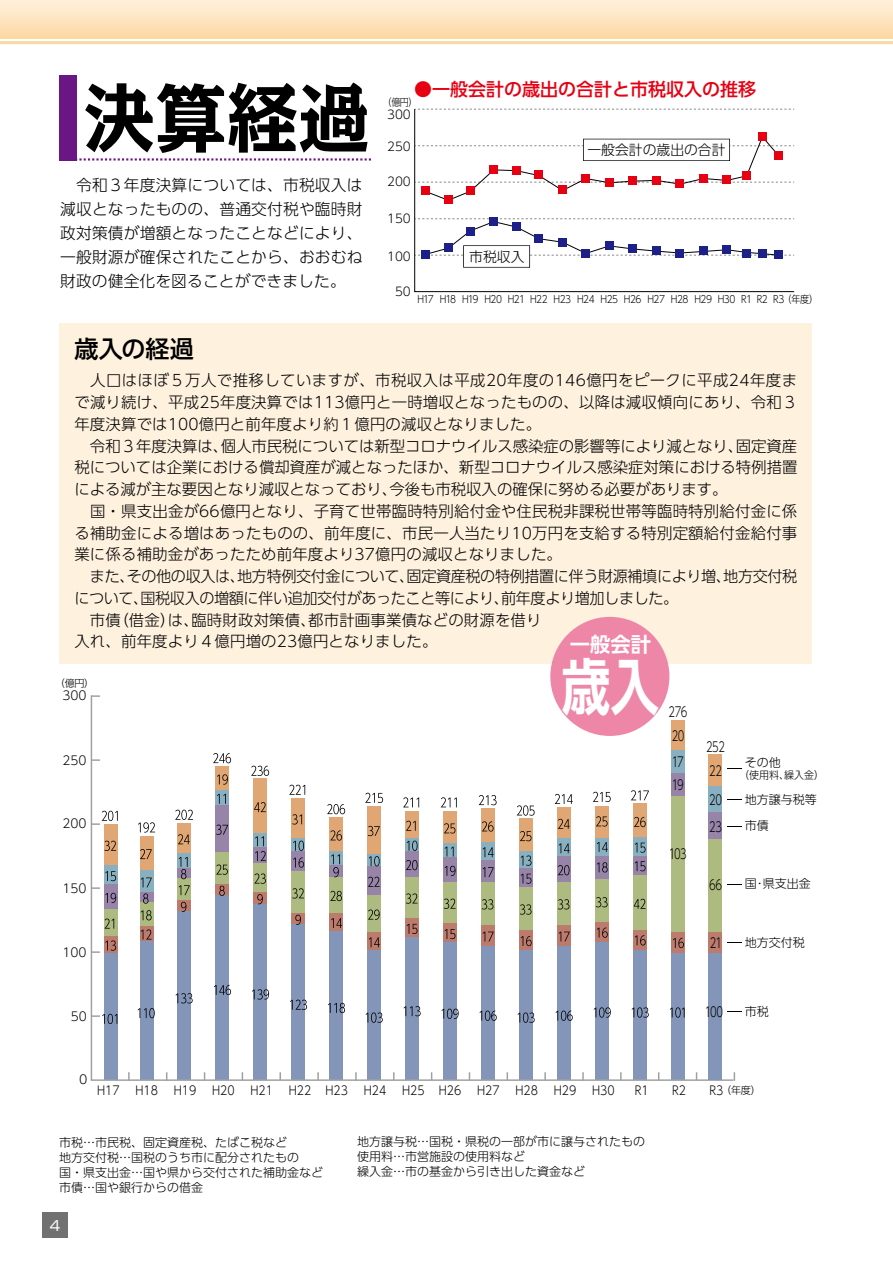
<style>
.page{position:relative;width:893px;height:1263px;background:#fff}
.page>*{position:absolute;margin:0;border:0;box-sizing:border-box;transform-origin:0 0}
.t1{font:700 75px "Kakumin Pro";color:#000;scale:.95 1}
.t2{font:700 61.2px "UD Shin Go Pro De";color:#fff;scale:.8 1}
.t3{font:500 24px "UD Shin Go Pro";letter-spacing:.01em;color:#000}
.t4{font:700 20.25px "UD Shin Go Pro De";color:#fff}
.t5{font:500 18px "UD Shin Go Pro";color:#e60012}
.t6{font:300 15.75px/24px "UD Shin Go Pro";letter-spacing:.01em;color:#000;text-align:justify}
.t7{font:300 15.45px/21.8px "UD Shin Go Pro";color:#000;text-align:justify}
.t8{font:300 15.45px/21.8px "UD Shin Go Pro";letter-spacing:-.025em;color:#000}
.t9{font:300 13.8px "UD Shin Go Pro";color:#000}
.t10{font:13.8px "Shin Go Pr 6 N";color:#fff}
.t11{font:300 13.65px "UD Shin Go Pro";letter-spacing:-.055em;color:#000;scale:.74 1}
.t12{font:300 12.3px "UD Shin Go Pro";color:#000}
.t13{font:300 12.15px "UD Shin Go Pro";color:#000;scale:.9 1}
.t14{font:300 12.15px "UD Shin Go Pro";color:#000}
.t15{font:300 12px/15px "UD Shin Go Pro";color:#000}
.t16{font:300 10.5px "UD Shin Go Pro";color:#000;scale:.95 1}
.t17{font:300 10.05px "UD Shin Go Pro";letter-spacing:-.055em;color:#000;scale:.9 1}
.t18{font:300 10.05px "UD Shin Go Pro";letter-spacing:-.055em;color:#000}
</style>
<div class="page">
<svg style="left:414px;top:108px;width:381px;height:184px"></svg>
<div style="left:758px;top:132px;width:9px;height:9px;background:#e60012"></div>
<div style="left:489px;top:217px;width:8px;height:9px;background:#1d2088"></div>
<div style="left:444px;top:195px;width:8px;height:9px;background:#e60012"></div>
<svg style="left:415px;top:218px;width:377px;height:50px"></svg>
<svg style="left:415px;top:135px;width:377px;height:66px"></svg>
<svg style="left:90px;top:694px;width:645px;height:387px"></svg>
<svg style="left:91px;top:695px;width:9px;height:2px"></svg>
<svg style="left:91px;top:759px;width:9px;height:2px"></svg>
<svg style="left:91px;top:811px;width:27px;height:14px"></svg>
<svg style="left:91px;top:887px;width:25px;height:16px"></svg>
<svg style="left:91px;top:940px;width:25px;height:13px"></svg>
<svg style="left:91px;top:1014px;width:26px;height:10px"></svg>
<svg style="left:620px;top:1072px;width:2px;height:9px"></svg>
<svg style="left:582px;top:1072px;width:2px;height:9px"></svg>
<svg style="left:544px;top:1072px;width:2px;height:9px"></svg>
<svg style="left:393px;top:1072px;width:2px;height:9px"></svg>
<svg style="left:355px;top:1072px;width:2px;height:9px"></svg>
<svg style="left:317px;top:1072px;width:2px;height:9px"></svg>
<svg style="left:279px;top:1072px;width:2px;height:9px"></svg>
<svg style="left:128px;top:1072px;width:2px;height:9px"></svg>
<div style="left:709px;top:755px;width:13px;height:31px;background:#e0a774"></div>
<div style="left:709px;top:786px;width:13px;height:26px;background:#88b0c0"></div>
<div style="left:709px;top:812px;width:13px;height:27px;background:#9884a9"></div>
<div style="left:709px;top:839px;width:13px;height:93px;background:#aebb80"></div>
<div style="left:709px;top:932px;width:13px;height:21px;background:#bc7b6d"></div>
<div style="left:709px;top:953px;width:13px;height:127px;background:#8395b9"></div>
<div style="left:775px;top:251px;width:8px;height:8px;background:#1d2088"></div>
<div style="left:775px;top:152px;width:8px;height:8px;background:#e60012"></div>
<div style="left:60px;top:323px;width:752px;height:340px;background:#fef1de"></div>
<div style="left:59px;top:75px;width:17px;height:86px;background:#6b1685"></div>
<svg style="left:76px;top:158px;width:291px;height:3px"></svg>
<div style="left:550px;top:617px;width:119px;height:119px;background:#ee86a8;border-radius:50%"></div>
<div style="left:0;top:0;width:893px;height:38px;background:linear-gradient(to bottom,#fef1de,#fcd8a5)"></div>
<hr style="left:0;top:41px;width:893px;height:3px;background:#fbd7a1">
<div style="left:43px;top:1212px;width:25px;height:25px;background:#727171"></div>
<h1 class="t1" style="left:84px;top:58px;width:303px">決算経過</h1>
<p class="t6" style="left:60px;top:172px;width:304px">　令和３年度決算については、市税収入は減収となったものの、普通交付税や臨時財政対策債が増額となったことなどにより、一般財源が確保されたことから、おおむね財政の健全化を図ることができました。</p>
<h3 class="t3" style="left:74px;top:329px;width:121px">歳入の経過</h3>
<p class="t5" style="left:414px;top:74px;width:343px">●一般会計の歳出の合計と市税収入の推移</p>
<p class="t17" style="left:382px;top:94px;width:41px">（億円）</p>
<p class="t15" style="left:387px;top:106px;width:25px">300</p>
<p class="t15" style="left:387px;top:138px;width:25px">250</p>
<p class="t15" style="left:387px;top:173px;width:25px">200</p>
<p class="t15" style="left:387px;top:210px;width:25px">150</p>
<p class="t15" style="left:387px;top:248px;width:25px">100</p>
<p class="t9" style="left:469px;top:245px;width:57px">市税収入</p>
<p class="t9" style="left:587px;top:139px;width:140px">一般会計の歳出の合計</p>
<p class="t15" style="left:395px;top:283px;width:17px">50</p>
<p class="t17" style="left:782px;top:291px;width:41px">（年度）</p>
<p class="t17" style="left:417px;top:291px;width:391px">H17 H18 H19 H20 H21 H22 H23 H24 H25 H26 H27 H28 H29 H30 R1 R2</p>
<p class="t17" style="left:773px;top:291px;width:14px">R3</p>
<p class="t7" style="left:74px;top:369px;width:725px">　人口はほぼ５万人で推移していますが、市税収入は平成20年度の146億円をピークに平成24年度まで減り続け、平成25年度決算では113億円と一時増収となったものの、以降は減収傾向にあり、令和３年度決算では100億円と前年度より約１億円の減収となりました。</p>
<p class="t7" style="left:74px;top:434px;width:724px;text-align:left;text-indent:16px">令和３年度決算は、個人市民税については新型コロナウイルス感染症の影響等により減となり、固定資産税については企業における償却資産が減となったほか、新型コロナウイルス感染症対策における特例措置による減が主な要因となり減収となっており、今後も市税収入の確保に努める必要があります。<br>　国・県支出金が66億円となり、子育て世帯臨時特別給付金や住民税非課税世帯等臨時特別給付金に係る補助金による増はあったものの、前年度に、市民一人当たり10万円を支給する特別定額給付金給付事業に係る補助金があったため前年度より37億円の減収となりました。</p>
<p class="t8" style="left:74px;top:565px;width:724px;text-indent:16px">また、その他の収入は、地方特例交付金について、固定資産税の特例措置に伴う財源補填により増、地方交付税について、国税収入の増額に伴い追加交付があったこと等により、前年度より増加しました。<br>　市債（借金）は、臨時財政対策債、都市計画事業債などの財源を借り<br>入れ、前年度より４億円増の23億円となりました。</p>
<h3 class="t4" style="left:570px;top:628px;width:83px">一般会計</h3>
<p class="t18" style="left:55px;top:675px;width:41px">（億円）</p>
<p class="t14" style="left:62px;top:686px;width:26px">300</p>
<p class="t14" style="left:62px;top:750px;width:26px">250</p>
<p class="t14" style="left:62px;top:814px;width:26px">200</p>
<p class="t14" style="left:62px;top:878px;width:26px">150</p>
<p class="t14" style="left:62px;top:943px;width:26px">100</p>
<p class="t14" style="left:71px;top:1007px;width:18px">50</p>
<h2 class="t2" style="left:562px;top:637px;width:124px">歳入</h2>
<p class="t11" style="left:669px;top:701px;width:27px">276</p>
<p class="t11" style="left:672px;top:725px;width:19px">20</p>
<p class="t11" style="left:672px;top:751px;width:18px">17</p>
<p class="t11" style="left:672px;top:773px;width:18px">19</p>
<p class="t11" style="left:669px;top:843px;width:26px">103</p>
<p class="t11" style="left:706px;top:735px;width:27px">252</p>
<p class="t11" style="left:709px;top:760px;width:19px">22</p>
<p class="t11" style="left:709px;top:789px;width:19px">20</p>
<p class="t11" style="left:709px;top:815px;width:19px">23</p>
<p class="t11" style="left:709px;top:874px;width:19px">66</p>
<p class="t11" style="left:710px;top:931px;width:18px">21</p>
<p class="t15" style="left:745px;top:754px;width:38px">その他</p>
<p class="t16" style="left:739px;top:767px;width:91px">（使用料、繰入金）</p>
<p class="t15" style="left:745px;top:786px;width:74px;line-height:26.4px">地方譲与税等市債</p>
<p class="t15" style="left:745px;top:876px;width:68px">国･県支出金</p>
<p class="t15" style="left:745px;top:934px;width:62px">地方交付税</p>
<p class="t11" style="left:705px;top:1000px;width:26px">100</p>
<p class="t15" style="left:745px;top:1003px;width:26px">市税</p>
<p class="t12" style="left:79px;top:1069px;width:10px">0</p>
<p class="t13" style="left:97px;top:1080px;width:27px">H17</p>
<p class="t13" style="left:136px;top:1080px;width:27px">H18</p>
<p class="t13" style="left:174px;top:1080px;width:27px">H19</p>
<p class="t13" style="left:212px;top:1080px;width:27px">H20</p>
<p class="t13" style="left:250px;top:1080px;width:27px">H21</p>
<p class="t13" style="left:289px;top:1080px;width:67px">H22 H23</p>
<p class="t13" style="left:364px;top:1080px;width:27px">H24</p>
<p class="t13" style="left:402px;top:1080px;width:67px">H25 H26</p>
<p class="t13" style="left:477px;top:1080px;width:27px">H27</p>
<p class="t13" style="left:515px;top:1080px;width:27px">H28</p>
<p class="t13" style="left:554px;top:1080px;width:27px">H29</p>
<p class="t13" style="left:592px;top:1080px;width:27px">H30</p>
<p class="t13" style="left:672px;top:1080px;width:17px">R2</p>
<p class="t13" style="left:635px;top:1080px;width:17px">R1</p>
<p class="t13" style="left:709px;top:1080px;width:17px">R3</p>
<p class="t18" style="left:721px;top:1082px;width:41px">（年度）</p>
<p class="t15" style="left:59px;top:1134px;width:266px">市税…市民税、固定資産税、たばこ税など<br>地方交付税…国税のうち市に配分されたもの<br>国・県支出金…国や県から交付された補助金など市債…国や銀行からの借金</p>
<p class="t10" style="left:50px;top:1214px;width:12px">4</p>
<p class="t15" style="left:357px;top:1133px;width:289px">地方譲与税…国税・県税の一部が市に譲与されたもの使用料…市営施設の使用料など<br>繰入金…市の基金から引き出した資金など</p>
</div>
